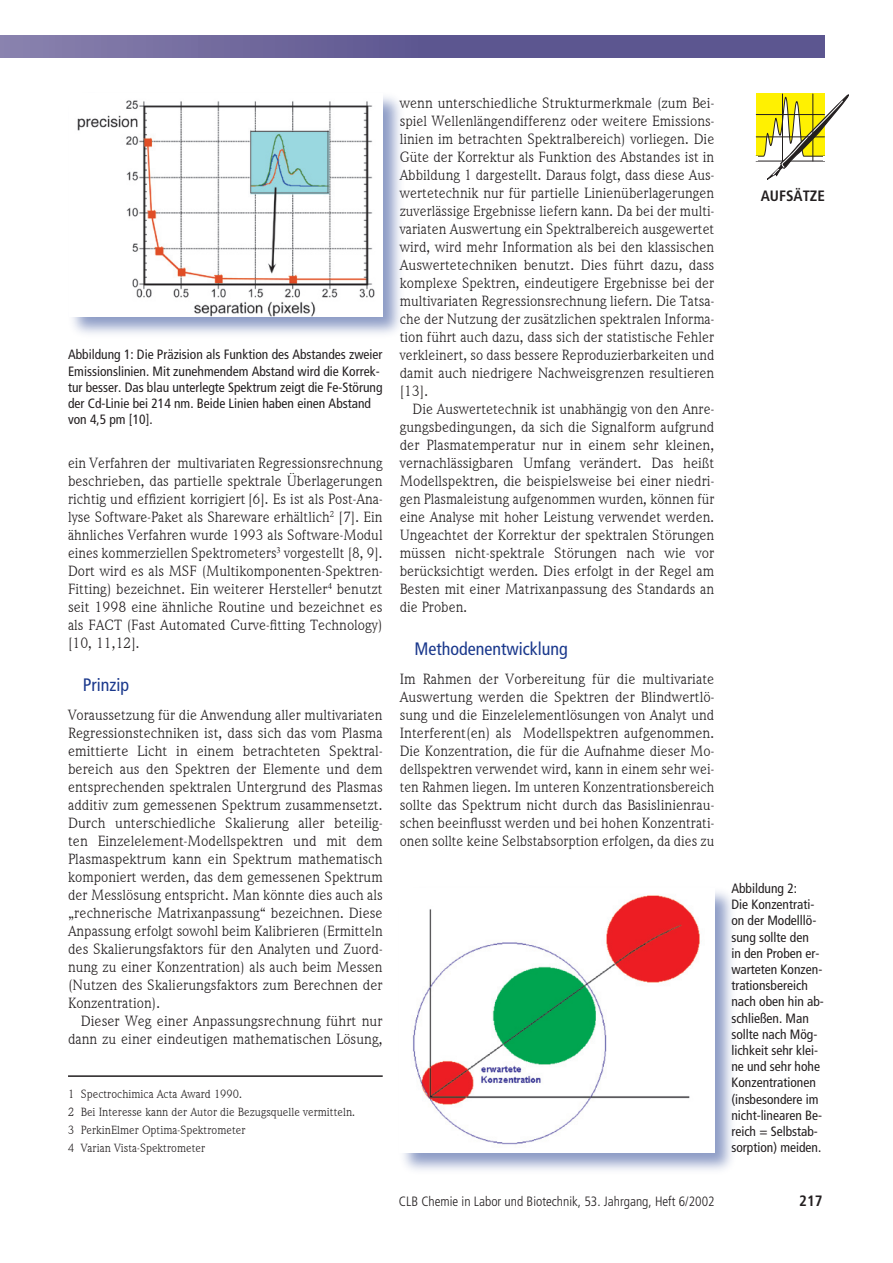
<style>
.page{position:relative;width:893px;height:1263px;background:#fff}
.page>*{position:absolute;margin:0;border:0;box-sizing:border-box;transform-origin:0 0}
.t1{font:condensed 18px "Frutiger";color:#1a388c}
.t2{font:15px/18px "Weidemann IT Cby BT";color:#231f20;text-align:justify}
.t3{font:700 condensed 15px "Frutiger";color:#231f20}
.t4{font:condensed 13.5px/16.2px "Frutiger";color:#231f20}
.t5{font:300 condensed 13.5px "Frutiger";color:#231f20}
.t6{font:12px/18px "Weidemann IT Cby BT";color:#231f20}
</style>
<div class="page">
<svg style="left:755px;top:94px;width:94px;height:86px"></svg>
<div style="left:0;top:35px;width:825px;height:23px;background:linear-gradient(to right,#8078a7,#504b88)"></div>
<hr style="left:68px;top:1075px;width:315px;height:2px;background:#231f20">
<div style="left:68px;top:92px;width:337px;height:248px;background:#1a388c;opacity:.5"></div>
<img style="left:70px;top:94px;width:313px;height:222px">
<div style="left:398px;top:887px;width:340px;height:288px;background:#1a388c;opacity:.5"></div>
<img style="left:400px;top:888px;width:314px;height:264px">
<p class="t4" style="left:68px;top:347px;width:316px">Abbildung 1: Die Präzision als Funktion des Abstandes zweier Emissionslinien. Mit zunehmendem Abstand wird die Korrek&shy;tur besser. Das blau unterlegte Spektrum zeigt die Fe-Störung der Cd-Linie bei 214 nm. Beide Linien haben einen Abstand von 4,5 pm [10].</p>
<p class="t2" style="left:68px;top:454px;width:316px">ein Verfahren der multivariaten Regressionsrechnung beschrieben, das partielle spektrale Überlagerungen richtig und effizient korrigiert [6]. Es ist als Post-Ana&shy;lyse Software-Paket als Shareware erhältlich<sup>2</sup> [7]. Ein ähnliches Verfahren wurde 1993 als Software-Modul eines kommerziellen Spektrometers<sup>3</sup> vorgestellt [8, 9].<br>Dort wird es als MSF (Multikomponenten-Spektren-Fitting) bezeichnet. Ein weiterer Hersteller<sup>4</sup> benutzt seit 1998 eine ähnliche Routine und bezeichnet es als FACT (Fast Automated Curve-fitting Technology) [10, 11,12].</p>
<p class="t1" style="left:83px;top:674px;width:48px">Prinzip</p>
<p class="t2" style="left:68px;top:706px;width:316px">Voraussetzung für die Anwendung aller multivariaten Regressionstechniken ist, dass sich das vom Plasma emittierte Licht in einem betrachteten Spektral&shy;bereich aus den Spektren der Elemente und dem entsprechenden spektralen Untergrund des Plasmas additiv zum gemessenen Spektrum zusammensetzt.<br>Durch unterschiedliche Skalierung aller beteilig&shy;ten Einzelelement-Modellspektren und mit dem Plasmaspektrum kann ein Spektrum mathematisch komponiert werden, das dem gemessenen Spektrum der Messlösung entspricht. Man könnte dies auch als „rechnerische Matrixanpassung“ bezeichnen. Diese Anpassung erfolgt sowohl beim Kalibrieren (Ermitteln des Skalierungsfaktors für den Analyten und Zuord&shy;nung zu einer Konzentration) als auch beim Messen (Nutzen des Skalierungsfaktors zum Berechnen der Konzentration).</p>
<p class="t2" style="left:68px;top:1012px;width:316px;text-align:right">Dieser Weg einer Anpassungsrechnung führt nur dann zu einer eindeutigen mathematischen Lösung,</p>
<p class="t6" style="left:68px;top:1085px;width:289px">1 Spectrochimica Acta Award 1990.<br>2 Bei Interesse kann der Autor die Bezugsquelle vermitteln.<br>3 PerkinElmer Optima-Spektrometer<br>4 Varian Vista-Spektrometer</p>
<p class="t2" style="left:400px;top:94px;width:316px">wenn unterschiedliche Strukturmerkmale (zum Bei&shy;spiel Wellenlängendifferenz oder weitere Emissions&shy;linien im betrachten Spektralbereich) vorliegen. Die Güte der Korrektur als Funktion des Abstandes ist in Abbildung 1 dargestellt. Daraus folgt, dass diese Aus&shy;wertetechnik nur für partielle Linienüberlagerungen zuverlässige Ergebnisse liefern kann. Da bei der multi&shy;variaten Auswertung ein Spektralbereich ausgewertet wird, wird mehr Information als bei den klassischen Auswertetechniken benutzt. Dies führt dazu, dass komplexe Spektren, eindeutigere Ergebnisse bei der multivariaten Regressionsrechnung liefern. Die Tatsa&shy;che der Nutzung der zusätzlichen spektralen Informa&shy;tion führt auch dazu, dass sich der statistische Fehler verkleinert, so dass bessere Reproduzierbarkeiten und damit auch niedrigere Nachweisgrenzen resultieren [13].</p>
<p class="t2" style="left:400px;top:400px;width:316px;text-indent:13px">Die Auswertetechnik ist unabhängig von den Anre&shy;gungsbedingungen, da sich die Signalform aufgrund der Plasmatemperatur nur in einem sehr kleinen, vernachlässigbaren Umfang verändert. Das heißt Modellspektren, die beispielsweise bei einer niedri&shy;gen Plasmaleistung aufgenommen wurden, können für eine Analyse mit hoher Leistung verwendet werden.<br>Ungeachtet der Korrektur der spektralen Störungen müssen nicht-spektrale Störungen nach wie vor berücksichtigt werden. Dies erfolgt in der Regel am Besten mit einer Matrixanpassung des Standards an die Proben.</p>
<p class="t1" style="left:415px;top:638px;width:155px">Methodenentwicklung</p>
<p class="t2" style="left:400px;top:670px;width:316px">Im Rahmen der Vorbereitung für die multivariate Auswertung werden die Spektren der Blindwertlö&shy;sung und die Einzelelementlösungen von Analyt und Interferent(en) als Modellspektren aufgenommen.<br>Die Konzentration, die für die Aufnahme dieser Mo&shy;dellspektren verwendet wird, kann in einem sehr wei&shy;ten Rahmen liegen. Im unteren Konzentrationsbereich sollte das Spektrum nicht durch das Basislinienrau&shy;schen beeinflusst werden und bei hohen Konzentrati&shy;onen sollte keine Selbstabsorption erfolgen, da dies zu</p>
<p class="t3" style="left:761px;top:187px;width:66px">AUFSÄTZE</p>
<p class="t4" style="left:731px;top:880px;width:94px">Abbildung 2:<br>Die Konzentrati&shy;on der Modelllö&shy;sung sollte den<br>in den Proben er&shy;warteten Konzen&shy;trationsbereich nach oben hin ab&shy;schließen. Man sollte nach Mög&shy;lichkeit sehr klei&shy;ne und sehr hohe<br>Konzentrationen (insbesondere im nicht-linearen Be&shy;reich = Selbstab&shy;sorption) meiden.</p>
<p class="t5" style="left:399px;top:1194px;width:317px">CLB Chemie in Labor und Biotechnik, 53. Jahrgang, Heft 6/2002</p>
<p class="t3" style="left:799px;top:1192px;width:25px">217</p>
</div>
